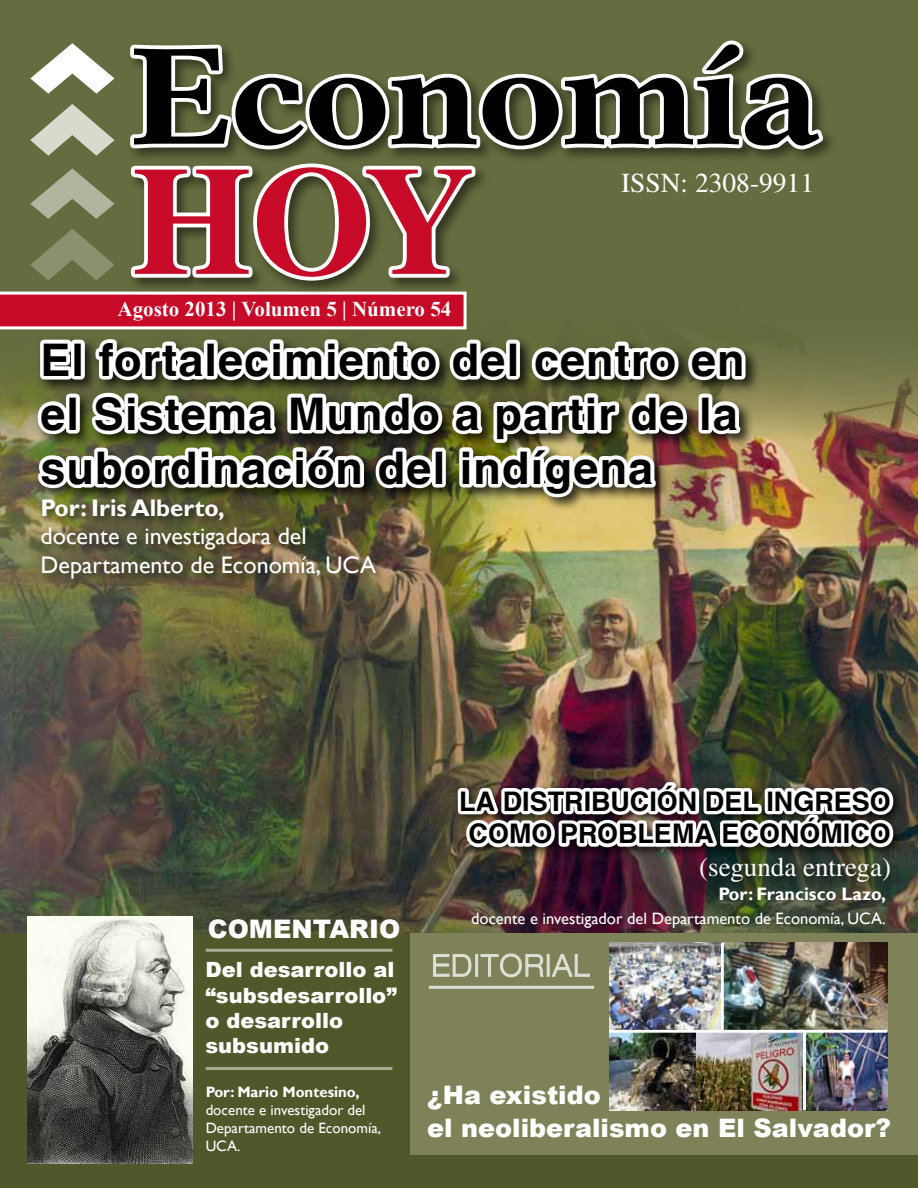
<style>
.page{position:relative;width:918px;height:1188px;background:#fff}
.page>*{position:absolute;margin:0;border:0;box-sizing:border-box;transform-origin:0 0}
.t1{font:700 154.2px "Times";color:#c60a27}
.t2{font:700 137.55px "New Aster";color:#000}
.t3{font:700 45px/54px "Helvetica LT";letter-spacing:.025em;color:#000}
.t4{font:27.45px "Times";color:#fff}
.t5{font:700 27px/32.4px "Helvetica LT";color:#000;text-align:center}
.t6{font:27px "Times";color:#fff}
.t7{font:900 25.5px/33.6px "Arial";color:#fff}
.t8{font:24px/28.8px "Gill Sans";color:#fff}
.t9{font:700 24px "Gill Sans";color:#fff}
.t10{font:900 21px/25.2px "Arial";color:#fff}
.t11{font:700 21px "Times New Roman";color:#fff}
.t12{font:700 18px "Gill Sans";color:#fff}
.t13{font:16.5px "Gill Sans";color:#fff}
.t14{font:15px/18px "Gill Sans";color:#fff}
.t15{font:700 15px "Gill Sans";color:#fff}
</style>
<div class="page">
<img style="left:0;top:441px;width:918px;height:494px">
<div style="left:0;top:935px;width:918px;height:253px;background:#4f582a"></div>
<div style="left:0;top:0;width:918px;height:296px;background:#656c3f"></div>
<img style="left:454px;top:750px;width:444px;height:151px">
<svg style="left:0;top:291px;width:918px;height:150px;background:#727346"></svg>
<svg style="left:0;top:292px;width:467px;height:37px;background:#cb223c"></svg>
<div style="left:127px;top:38px;width:711px;height:257px;background:#000;opacity:.5"></div>
<svg style="left:127px;top:160px;width:352px;height:124px"></svg>
<svg style="left:127px;top:38px;width:702px;height:116px"></svg>
<svg style="left:30px;top:43px;width:85px;height:51px"></svg>
<svg style="left:30px;top:229px;width:84px;height:51px"></svg>
<svg style="left:30px;top:104px;width:85px;height:52px"></svg>
<svg style="left:30px;top:168px;width:85px;height:51px"></svg>
<div style="left:410px;top:933px;width:508px;height:222px;background:#7f8259"></div>
<svg style="left:433px;top:953px;width:157px;height:24px"></svg>
<hr style="left:206px;top:1067px;width:186px;height:3px;background:#fff">
<hr style="left:206px;top:949px;width:186px;height:3px;background:#fff">
<div style="left:35px;top:336px;width:725px;height:176px;background:#000;opacity:.75"></div>
<img style="left:32px;top:335px;width:717px;height:168px">
<div style="left:39px;top:497px;width:346px;height:91px;background:#000;opacity:.5"></div>
<img style="left:27px;top:917px;width:166px;height:247px">
<hr style="left:429px;top:986px;width:165px;height:3px;background:#fff">
<img style="left:805px;top:1033px;width:82px;height:78px">
<img style="left:695px;top:1033px;width:110px;height:78px">
<img style="left:724px;top:943px;width:163px;height:87px">
<img style="left:609px;top:1033px;width:86px;height:78px">
<img style="left:610px;top:943px;width:111px;height:87px">
<hr style="left:609px;top:1030px;width:278px;height:3px;background:#fff">
<hr style="left:803px;top:1031px;width:3px;height:79px;background:#fff">
<hr style="left:721px;top:943px;width:3px;height:88px;background:#fff">
<h2 class="t2" style="left:130px;top:14px;width:692px">Economía</h2>
<h1 class="t1" style="left:132px;top:130px;width:345px">HOY</h1>
<p class="t11" style="left:118px;top:294px;width:335px">Agosto 2013 | Volumen 5 | Número 54</p>
<p class="t4" style="left:621px;top:167px;width:195px">ISSN: 2308-9911</p>
<p class="t3" style="left:40px;top:332px;width:706px">El fortalecimiento del centro en el Sistema Mundo a partir de la subordinación del indígena</p>
<p class="t9" style="left:41px;top:493px;width:185px">Por: Iris Alberto,</p>
<p class="t8" style="left:41px;top:522px;width:337px">docente e investigadora del<br>Departamento de Economía, UCA</p>
<p class="t7" style="left:208px;top:912px;width:194px">COMENTARIO</p>
<p class="t10" style="left:205px;top:957px;width:193px">Del desarrollo al “subsdesarrollo” o desarrollo subsumido</p>
<p class="t15" style="left:206px;top:1083px;width:155px">Por: Mario Montesino,</p>
<p class="t14" style="left:206px;top:1101px;width:177px">docente e investigador del<br>Departamento de Economía,<br>UCA.</p>
<p class="t5" style="left:459px;top:785px;width:433px">La distribución del ingreso como problema económico</p>
<p class="t6" style="left:699px;top:851px;width:193px">(segunda entrega)</p>
<p class="t12" style="left:718px;top:883px;width:169px">Por: Francisco Lazo,</p>
<p class="t13" style="left:471px;top:909px;width:416px">docente e investigador del Departamento de Economía, UCA.</p>
<p class="t7" style="left:427px;top:1077px;width:465px">¿Ha existido<br>el neoliberalismo en El Salvador?</p>
</div>
